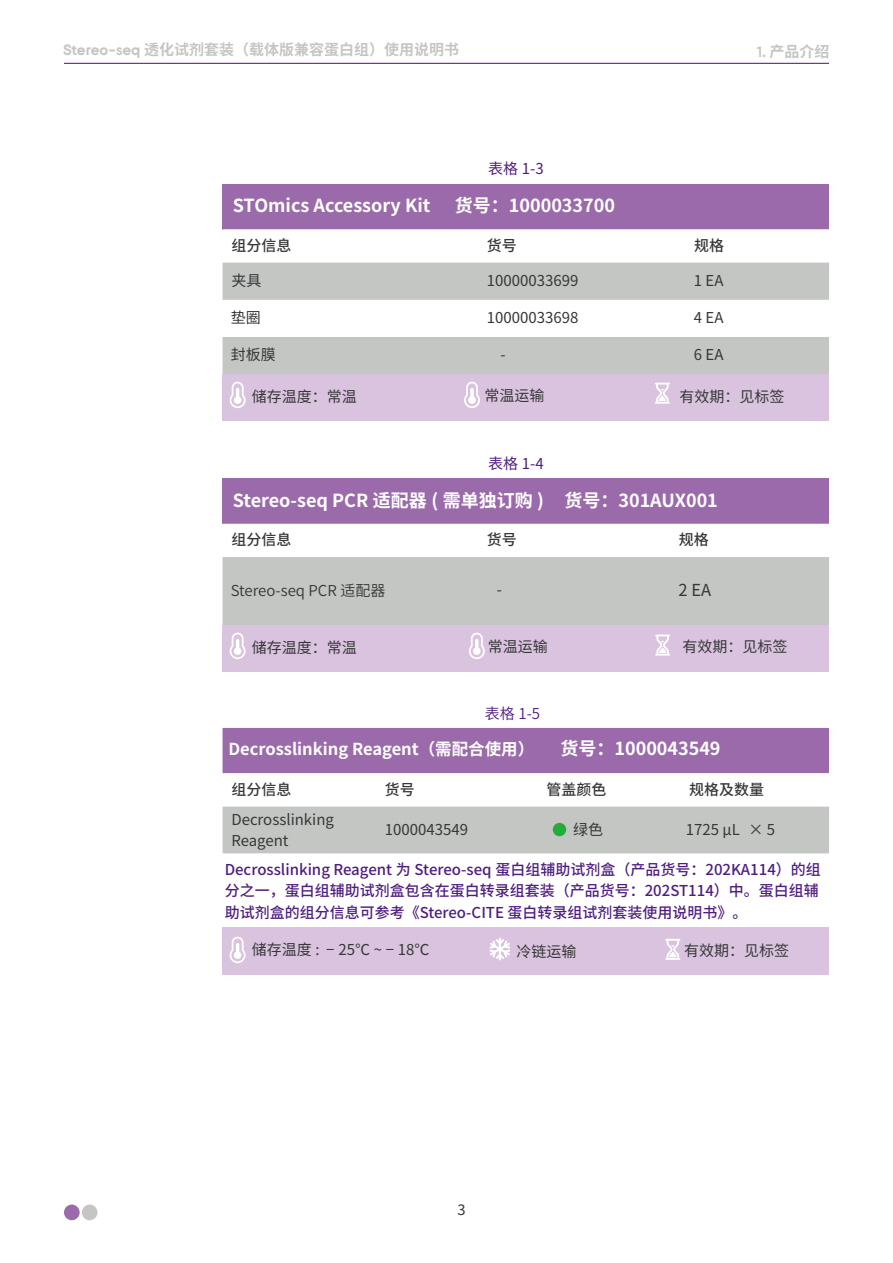
<style>
.page{position:relative;width:893px;height:1263px;background:#fff}
.page>*{position:absolute;margin:0;border:0;box-sizing:border-box;transform-origin:0 0}
.t1{font:700 18px "Source Han Sans SC";color:#fff}
.t2{font:700 16.5px "Source Han Sans SC";color:#fff}
.t3{font:16.5px "Source Han Sans SC";color:#363738}
.t4{font:16.5px "Source Sans Pro";color:#363738}
.t5{font:15px/21.3px "Source Han Sans SC";color:#363738}
.t6{font:500 15px/21.3px "Source Han Sans CN";color:#4f1e80}
.t7{font:700 15px "Source Han Sans SC";color:#c4c6c4}
.t8{font:500 15px "Source Han Sans SC";color:#363738}
.t9{font:15px "Source Han Sans SC";color:#363738}
.t10{font:15px "Source Han Sans SC";color:#4f1e80}
.t11{font:15px "Source Han Sans SC";color:#4f1e80}
.s1{font-family:"BGI"}
</style>
<div class="page">
<div style="left:64px;top:1204px;width:16px;height:16px;background:#9b6aab;border-radius:50%"></div>
<div style="left:82px;top:1204px;width:16px;height:16px;background:#c4c6c4;border-radius:50%"></div>
<hr style="left:64px;top:63px;width:765px;height:1px;background:#5e0085">
<div style="left:223px;top:184px;width:606px;height:45px;background:#9b6aab"></div>
<svg style="left:223px;top:229px;width:606px;height:34px"></svg>
<svg style="left:223px;top:263px;width:606px;height:111px;fill:#c4c6c4"></svg>
<div style="left:223px;top:374px;width:606px;height:47px;background:#dac3de"></div>
<svg style="left:655px;top:383px;width:15px;height:21px"></svg>
<svg style="left:230px;top:382px;width:16px;height:26px"></svg>
<svg style="left:464px;top:382px;width:16px;height:26px"></svg>
<div style="left:223px;top:478px;width:606px;height:46px;background:#9b6aab"></div>
<div style="left:223px;top:557px;width:606px;height:68px;background:#c4c6c4"></div>
<div style="left:223px;top:625px;width:606px;height:47px;background:#dac3de"></div>
<svg style="left:230px;top:633px;width:16px;height:26px"></svg>
<svg style="left:469px;top:633px;width:16px;height:26px"></svg>
<svg style="left:655px;top:635px;width:15px;height:21px"></svg>
<div style="left:223px;top:728px;width:606px;height:45px;background:#9b6aab"></div>
<svg style="left:223px;top:773px;width:606px;height:81px"></svg>
<div style="left:223px;top:807px;width:606px;height:46px;background:#c4c6c4"></div>
<div style="left:223px;top:927px;width:606px;height:47px;background:#dac3de"></div>
<div style="left:553px;top:823px;width:13px;height:13px;background:#22ac38;border-radius:50%"></div>
<svg style="left:489px;top:937px;width:21px;height:23px"></svg>
<svg style="left:665px;top:939px;width:15px;height:21px"></svg>
<svg style="left:230px;top:937px;width:16px;height:26px"></svg>
<p class="t7" style="left:63px;top:41px;width:397px"><span class="s1">Stereo-seq</span> 透化试剂套装（载体版兼容蛋白组）使用说明书</p>
<p class="t10" style="left:488px;top:160px;width:57px">表格 1-3</p>
<p class="t7" style="left:757px;top:43px;width:74px"><span class="s1">1.</span> 产品介绍</p>
<p class="t1" style="left:233px;top:195px;width:199px">STOmics Accessory Kit</p>
<p class="t1" style="left:455px;top:195px;width:162px">货号：1000033700</p>
<p class="t8" style="left:231px;top:237px;width:61px">组分信息</p>
<p class="t8" style="left:487px;top:237px;width:31px">货号</p>
<p class="t8" style="left:694px;top:237px;width:31px">规格</p>
<p class="t5" style="left:231px;top:270px;width:31px">夹具</p>
<p class="t5" style="left:487px;top:270px;width:93px">10000033699</p>
<p class="t5" style="left:694px;top:270px;width:31px">1 EA</p>
<p class="t5" style="left:231px;top:307px;width:31px">垫圈</p>
<p class="t5" style="left:487px;top:307px;width:93px">10000033698</p>
<p class="t5" style="left:694px;top:307px;width:31px">4 EA</p>
<p class="t5" style="left:231px;top:344px;width:46px">封板膜</p>
<p class="t5" style="left:500px;top:344px;width:7px">-</p>
<p class="t5" style="left:694px;top:344px;width:31px">6 EA</p>
<p class="t5" style="left:252px;top:386px;width:106px">储存温度：常温</p>
<p class="t5" style="left:484px;top:385px;width:61px">常温运输</p>
<p class="t5" style="left:679px;top:386px;width:106px">有效期：见标签</p>
<p class="t10" style="left:488px;top:455px;width:57px">表格 1-4</p>
<p class="t1" style="left:233px;top:490px;width:487px">Stereo-seq PCR 适配器 ( 需单独订购 ) 货号：301AUX001</p>
<p class="t8" style="left:231px;top:531px;width:61px">组分信息</p>
<p class="t8" style="left:487px;top:531px;width:31px">货号</p>
<p class="t8" style="left:679px;top:531px;width:31px">规格</p>
<p class="t9" style="left:231px;top:582px;width:156px">Stereo-seq PCR 适配器</p>
<p class="t4" style="left:497px;top:579px;width:7px">-</p>
<p class="t3" style="left:678px;top:581px;width:34px">2 EA</p>
<p class="t5" style="left:252px;top:637px;width:106px">储存温度：常温</p>
<p class="t5" style="left:488px;top:636px;width:61px">常温运输</p>
<p class="t5" style="left:682px;top:636px;width:106px">有效期：见标签</p>
<p class="t11" style="left:485px;top:705px;width:57px">表格 1-5</p>
<p class="t2" style="left:228px;top:740px;width:307px">Decrosslinking Reagent（需配合使用）</p>
<p class="t1" style="left:560px;top:738px;width:162px">货号：1000043549</p>
<p class="t8" style="left:231px;top:781px;width:61px">组分信息</p>
<p class="t8" style="left:385px;top:781px;width:31px">货号</p>
<p class="t8" style="left:546px;top:781px;width:61px">管盖颜色</p>
<p class="t8" style="left:689px;top:781px;width:76px">规格及数量</p>
<p class="t5" style="left:231px;top:809px;width:104px">Decrosslinking<br>Reagent</p>
<p class="t5" style="left:385px;top:819px;width:85px">1000043549</p>
<p class="t5" style="left:573px;top:819px;width:31px">绿色</p>
<p class="t5" style="left:686px;top:819px;width:91px">1725 µL × 5</p>
<p class="t6" style="left:225px;top:859px;width:598px">Decrosslinking Reagent 为 Stereo-seq 蛋白组辅助试剂盒（产品货号：202KA114）的组分之一，蛋白组辅助试剂盒包含在蛋白转录组套装（产品货号：202ST114）中。蛋白组辅助试剂盒的组分信息可参考《Stereo-CITE 蛋白转录组试剂套装使用说明书》。</p>
<p class="t5" style="left:252px;top:939px;width:179px">储存温度 : − 25℃ ~ − 18℃</p>
<p class="t5" style="left:516px;top:941px;width:61px">冷链运输</p>
<p class="t5" style="left:684px;top:940px;width:106px">有效期：见标签</p>
<p class="t4" style="left:457px;top:1199px;width:10px">3</p>
</div>
